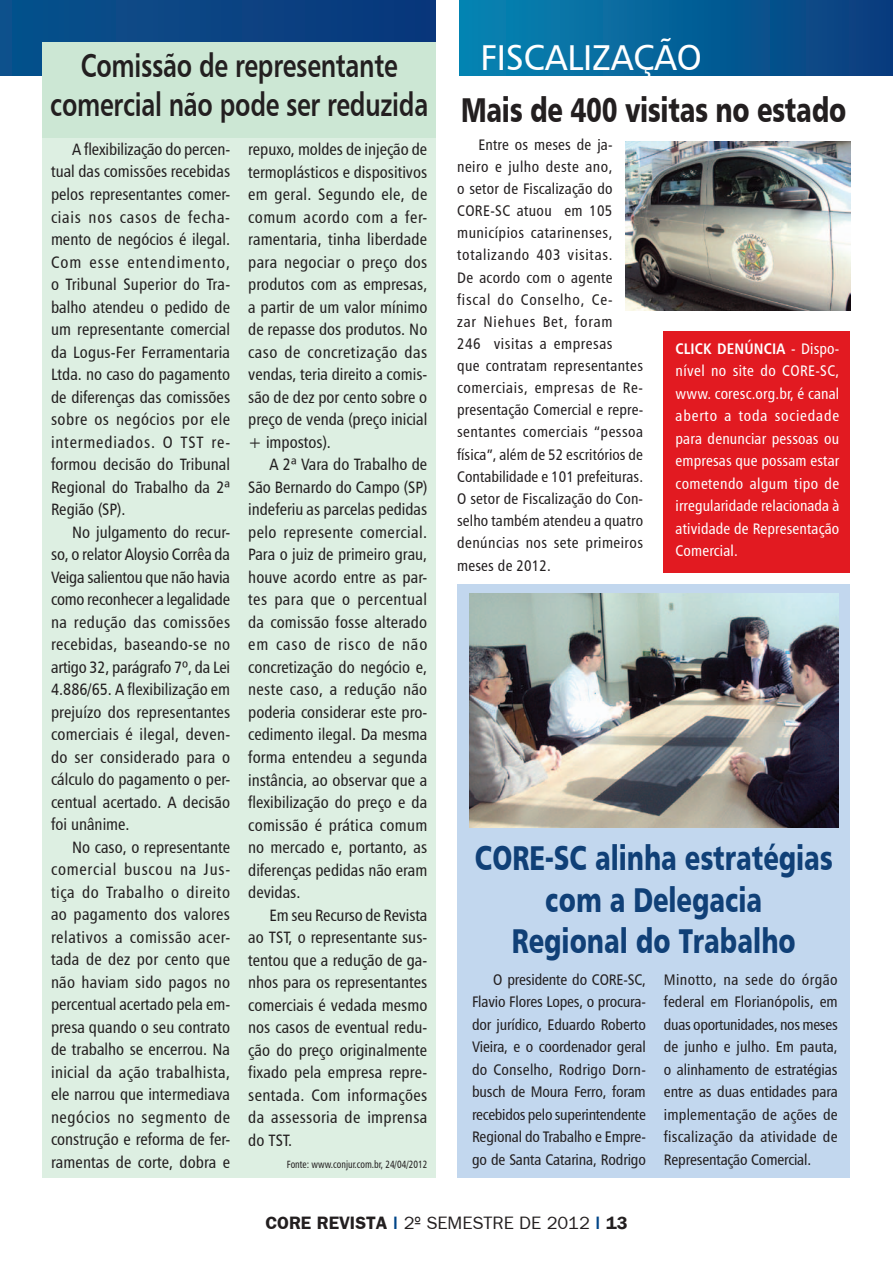
<style>
.page{position:relative;width:893px;height:1263px;background:#fff}
.page>*{position:absolute;margin:0;border:0;box-sizing:border-box;transform-origin:0 0}
.t1{font:36px "Humanist 777 BT Roman B";color:#fff;scale:.95 1}
.t2{font:34.5px/41.4px "Humanist 777 BT Black B";color:#104077;text-align:center;scale:.75 1}
.t3{font:34.5px "Humanist 777 BT Black B";letter-spacing:-.01em;color:#231f20;scale:.75 1}
.t4{font:33px/39.6px "Humanist 777 BT Bold B";letter-spacing:-.01em;color:#231f20;text-align:center;scale:.75 1}
.t5{font:18px "Frankfurt Gothic Plain";color:#231f20}
.t6{font:16.5px/22.5px "Humanist 777 BT Roman Condensed B";color:#231f20;text-align:justify}
.t7{font:15.3px/22.2px "Humanist 777 BT Roman Condensed B";letter-spacing:.015em;color:#231f20;text-align:justify}
.t8{font:15.3px/22.5px "Humanist 777 BT Roman Condensed B";letter-spacing:.01em;color:#fff;text-align:justify}
.t9{font:15.3px "Humanist 777 BT Bold Condensed B";letter-spacing:.01em;color:#fff}
.t10{font:10.5px "Humanist 777 BT Roman Condensed B";color:#231f20;scale:.9 1}
.s1{font-family:"Humanist 777 BT Roman Condensed B"}
.s2{font-family:"Frankfurt Gothic";font-weight:700}
.s3{font-family:"Frankfurt Gothic";font-weight:700;color:#014588}
</style>
<div class="page">
<div style="left:663px;top:332px;width:186px;height:241px;background:#e21a21"></div>
<svg style="left:0;top:0;width:436px;height:75px;background:#0d4885"></svg>
<div style="left:43px;top:43px;width:393px;height:1135px;background:#ddefe2"></div>
<div style="left:457px;top:585px;width:392px;height:593px;background:#c2d7ee"></div>
<div style="left:459px;top:0;width:434px;height:75px;background:linear-gradient(to right,#0687b4,#083b7d)"></div>
<img style="left:469px;top:593px;width:369px;height:234px">
<div style="left:43px;top:43px;width:393px;height:95px;background:#cce7d4"></div>
<img style="left:625px;top:142px;width:225px;height:168px">
<h3 class="t4" style="left:50px;top:44px;width:506px">Comissão de representante comercial não pode ser reduzida</h3>
<p class="t6" style="left:51px;top:138px;width:181px;text-indent:21px">A flexibilização do percen&shy;tual das comissões recebidas pelos representantes comer&shy;ciais nos casos de fecha&shy;mento de negócios é ilegal.<br>Com esse entendimento, o Tribunal Superior do Tra&shy;balho atendeu o pedido de um representante comercial da Logus-Fer Ferramentaria Ltda. no caso do pagamento de diferenças das comissões sobre os negócios por ele intermediados. O TST re&shy;formou decisão do Tribunal Regional do Trabalho da 2ª Região (SP).</p>
<p class="t6" style="left:51px;top:520px;width:181px;text-indent:21px">No julgamento do recur&shy;so, o relator Aloysio Corrêa da Veiga salientou que não havia como reconhecer a legalidade na redução das comissões recebidas, baseando-se no artigo 32, parágrafo 7º, da Lei 4.886/65. A flexibilização em prejuízo dos representantes comerciais é ilegal, deven&shy;do ser considerado para o cálculo do pagamento o per&shy;centual acertado. A decisão foi unânime.</p>
<p class="t6" style="left:51px;top:835px;width:181px;text-indent:21px">No caso, o representante comercial buscou na Jus&shy;tiça do Trabalho o direito ao pagamento dos valores relativos a comissão acer&shy;tada de dez por cento que não haviam sido pagos no percentual acertado pela em&shy;presa quando o seu contrato de trabalho se encerrou. Na inicial da ação trabalhista, ele narrou que intermediava negócios no segmento de construção e reforma de fer&shy;ramentas de corte, dobra e</p>
<p class="t6" style="left:248px;top:138px;width:181px">repuxo, moldes de injeção de termoplásticos e dispositivos em geral. Segundo ele, de comum acordo com a fer&shy;ramentaria, tinha liberdade para negociar o preço dos produtos com as empresas, a partir de um valor mínimo de repasse dos produtos. No caso de concretização das vendas, teria direito a comis&shy;são de dez por cento sobre o preço de venda (preço inicial + impostos).</p>
<p class="t6" style="left:248px;top:453px;width:181px;text-indent:21px">A 2ª Vara do Trabalho de São Bernardo do Campo (SP) indeferiu as parcelas pedidas pelo represente comercial.<br>Para o juiz de primeiro grau, houve acordo entre as par&shy;tes para que o percentual da comissão fosse alterado em caso de risco de não concretização do negócio e, neste caso, a redução não poderia considerar este pro&shy;cedimento ilegal. Da mesma forma entendeu a segunda instância, ao observar que a flexibilização do preço e da comissão é prática comum no mercado e, portanto, as diferenças pedidas não eram devidas.</p>
<p class="t6" style="left:248px;top:903px;width:181px;text-indent:21px">Em seu Recurso de Revista ao TST, o representante sus&shy;tentou que a redução de ga&shy;nhos para os representantes comerciais é vedada mesmo nos casos de eventual redu&shy;ção do preço originalmente fixado pela empresa repre&shy;sentada. Com informações da assessoria de imprensa do TST.</p>
<p class="t10" style="left:287px;top:1157px;width:158px">Fonte: www.conjur.com.br, 24/04/2012</p>
<h1 class="t1" style="left:480px;top:35px;width:235px">FISCALIZAÇÃO</h1>
<h2 class="t3" style="left:461px;top:88px;width:515px">Mais de 400 visitas no estado</h2>
<p class="t7" style="left:457px;top:133px;width:188px;text-align:left;text-indent:21px">Entre os meses de ja&shy;neiro e julho deste ano,<br>o setor de Fiscalização do<br>CORE-SC atuou em 105 municípios catarinenses, totalizando 403 visitas.<br>De acordo com o agente fiscal do Conselho, Ce-<br>zar Niehues Bet, foram<br>246 visitas a empresas<br>que contratam representantes comerciais, empresas de Re&shy;presentação Comercial e repre&shy;sentantes comerciais “pessoa física”, além de 52 escritórios de<br>Contabilidade e 101 prefeituras.<br>O setor de Fiscalização do Con&shy;selho também atendeu a quatro denúncias nos sete primeiros meses de 2012.</p>
<p class="t9" style="left:675px;top:339px;width:165px">CLICK DENÚNCIA <span class="s1">- Dispo-</span></p>
<p class="t8" style="left:675px;top:359px;width:165px">nível no site do CORE-SC, www. coresc.org.br, é canal aberto a toda sociedade para denunciar pessoas ou empresas que possam estar cometendo algum tipo de irregularidade relacionada à atividade de Representação Comercial.</p>
<h2 class="t2" style="left:475px;top:836px;width:479px">CORE-SC alinha estratégias com a Delegacia<br>Regional do Trabalho</h2>
<p class="t7" style="left:472px;top:968px;width:175px;text-indent:21px">O presidente do CORE-SC, Flavio Flores Lopes, o procura&shy;dor jurídico, Eduardo Roberto Vieira, e o coordenador geral do Conselho, Rodrigo Dorn&shy;busch de Moura Ferro, foram recebidos pelo superintendente Regional do Trabalho e Empre&shy;go de Santa Catarina, Rodrigo</p>
<p class="t7" style="left:664px;top:968px;width:175px">Minotto, na sede do órgão federal em Florianópolis, em duas oportunidades, nos meses de junho e julho. Em pauta, o alinhamento de estratégias entre as duas entidades para implementação de ações de fiscalização da atividade de Representação Comercial.</p>
<p class="t5" style="left:265px;top:1212px;width:364px"><span class="s2">CORE REVISTA</span> <span class="s3">|</span> 2º SEMESTRE DE 2012 <span class="s3">|</span> <span class="s2">13</span></p>
</div>
